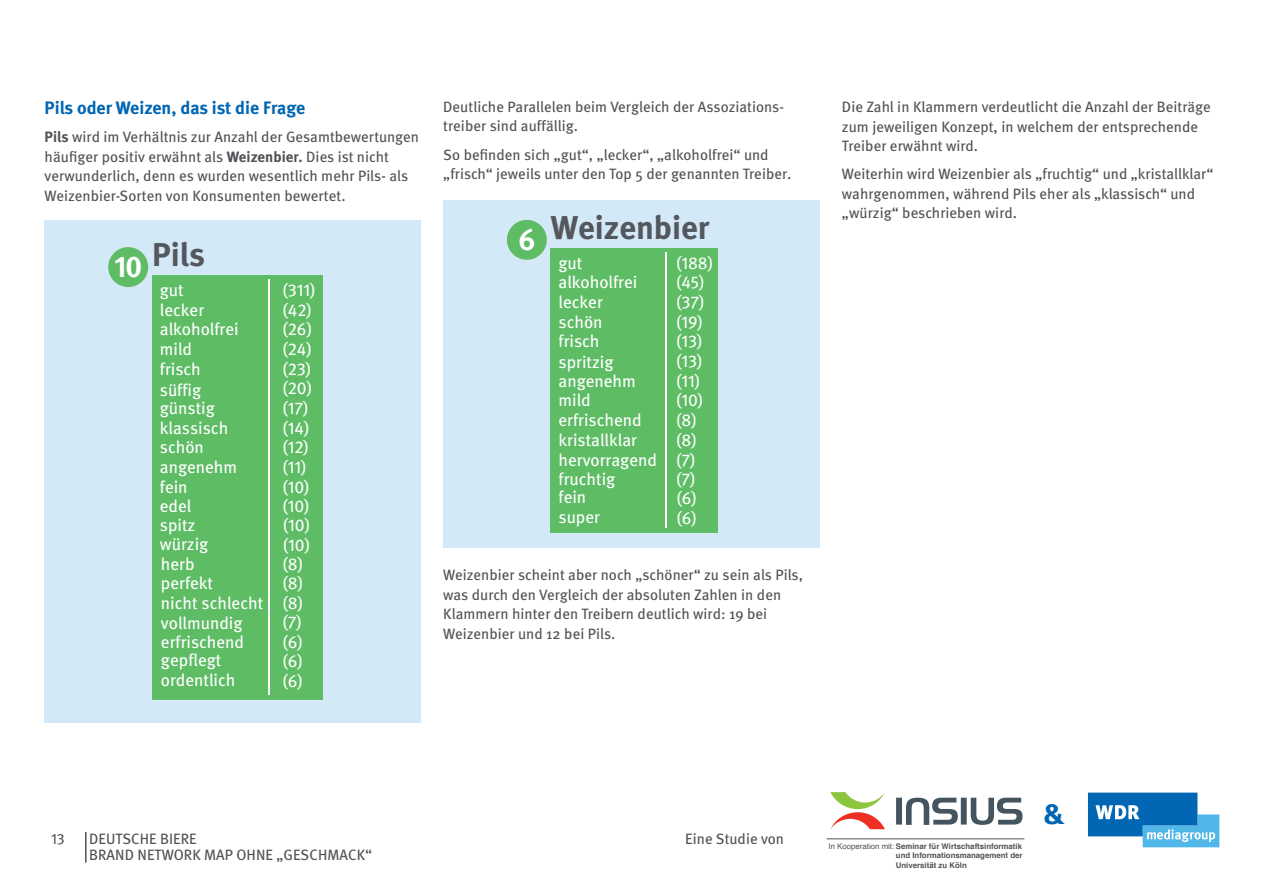
<style>
.page{position:relative;width:1263px;height:893px;background:#fff}
.page>*{position:absolute;margin:0;border:0;box-sizing:border-box;transform-origin:0 0}
.t1{font:700 33px "Meta";color:#54575c}
.t2{font:700 30px "Meta";color:#0166b3}
.t3{font:700 18px "Meta";color:#0166b3}
.t4{font:17.25px/19.6px "Meta";color:#fff}
.t5{font:17.25px "Meta Book Caps Expert";color:#fff}
.t6{font:15px/19.5px "Meta";letter-spacing:.005em;color:#505356}
.t7{font:15px "Meta Book Expert";color:#505356}
.t8{font:700 7.8px/9.4px "Helvetica";color:#505356;text-align:justify}
.s1{font-weight:700}
.s2{font-family:"Meta"}
.s3{font-family:"Meta Book Caps Expert"}
.s4{font-weight:400}
</style>
<div class="page">
<hr style="left:827px;top:838px;width:197px;height:1px;background:#505356">
<svg style="left:830px;top:792px;width:55px;height:37px"></svg>
<svg style="left:896px;top:798px;width:126px;height:27px"></svg>
<svg style="left:1088px;top:793px;width:131px;height:54px"></svg>
<hr style="left:85px;top:832px;width:2px;height:31px;background:#505356">
<div style="left:443px;top:201px;width:377px;height:347px;background:#d3e9f8"></div>
<div style="left:666px;top:248px;width:51px;height:285px;background:#5ebc65"></div>
<div style="left:551px;top:248px;width:115px;height:285px;background:#5ebc65"></div>
<hr style="left:665px;top:252px;width:2px;height:275px;background:#fff">
<svg style="left:507px;top:220px;width:40px;height:40px"></svg>
<div style="left:45px;top:220px;width:376px;height:503px;background:#d3e9f8"></div>
<div style="left:269px;top:275px;width:54px;height:425px;background:#5ebc65"></div>
<div style="left:152px;top:275px;width:117px;height:425px;background:#5ebc65"></div>
<hr style="left:268px;top:280px;width:2px;height:415px;background:#fff">
<svg style="left:108px;top:247px;width:40px;height:40px"></svg>
<p class="t3" style="left:45px;top:97px;width:262px">Pils oder Weizen, das ist die Frage</p>
<p class="t6" style="left:45px;top:127px;width:376px"><span class="s1">Pils</span> wird im Verhältnis zur Anzahl der Gesamtbewertungen häufiger positiv erwähnt als <span class="s1">Weizenbier.</span> Dies ist nicht verwunderlich, denn es wurden wesentlich mehr Pils- als Weizenbier-Sorten von Konsumenten bewertet.</p>
<h1 class="t1" style="left:115px;top:235px;width:92px"><sub>10</sub> Pils</h1>
<p class="t4" style="left:160px;top:280px;width:80px">gut<br>lecker alkoholfrei mild<br>frisch süffig</p>
<p class="t4" style="left:160px;top:398px;width:79px">günstig klassisch schön angenehm fein<br>edel</p>
<p class="t4" style="left:160px;top:514px;width:105px">spitz<br>würzig<br>herb<br>perfekt<br>nicht schlecht vollmundig erfrischend</p>
<p class="t4" style="left:161px;top:650px;width:76px">gepflegt ordentlich</p>
<p class="t5" style="left:283px;top:280px;width:34px"><span class="s2">(</span>311<span class="s2">)</span></p>
<p class="t4" style="left:283px;top:300px;width:31px">(<span class="s3">42</span>) (<span class="s3">26</span>) (<span class="s3">24</span>) (<span class="s3">23</span>) (<span class="s3">20</span>) (<span class="s3">17</span>) (<span class="s3">14</span>) (<span class="s3">12</span>) (<span class="s3">11</span>) (<span class="s3">10</span>) (<span class="s3">10</span>) (<span class="s3">10</span>) (<span class="s3">10</span>) (<span class="s3">8</span>) (<span class="s3">8</span>) (<span class="s3">8</span>) (<span class="s3">7</span>) (<span class="s3">6</span>) (<span class="s3">6</span>) (<span class="s3">6</span>)</p>
<p class="t6" style="left:443px;top:97px;width:341px">Deutliche Parallelen beim Vergleich der Assoziations&shy;treiber sind auffällig.</p>
<p class="t6" style="left:443px;top:144px;width:349px">So befinden sich „gut“, „lecker“, „alkoholfrei“ und „frisch“ jeweils unter den Top 5 der genannten Treiber.</p>
<h1 class="t1" style="left:518px;top:208px;width:192px"><sub>6</sub> Weizenbier</h1>
<p class="t4" style="left:558px;top:252px;width:80px">gut alkoholfrei lecker schön frisch spritzig</p>
<p class="t4" style="left:558px;top:371px;width:100px">angenehm mild erfrischend kristallklar hervorragend fruchtig</p>
<p class="t4" style="left:558px;top:487px;width:43px">fein super</p>
<p class="t5" style="left:676px;top:252px;width:38px"><span class="s2">(</span>188<span class="s2">)</span></p>
<p class="t4" style="left:676px;top:272px;width:29px">(<span class="s3">45</span>) (<span class="s3">37</span>) (<span class="s3">19</span>) (<span class="s3">13</span>) (<span class="s3">13</span>) (<span class="s3">11</span>) (<span class="s3">10</span>) (<span class="s3">8</span>) (<span class="s3">8</span>) (<span class="s3">7</span>) (<span class="s3">7</span>) (<span class="s3">6</span>) (<span class="s3">6</span>)</p>
<p class="t6" style="left:443px;top:565px;width:361px">Weizenbier scheint aber noch „schöner“ zu sein als Pils, was durch den Vergleich der absoluten Zahlen in den Klammern hinter den Treibern deutlich wird: 19 bei Weizenbier und 12 bei Pils.</p>
<p class="t6" style="left:842px;top:97px;width:370px">Die Zahl in Klammern verdeutlicht die Anzahl der Beiträge zum jeweiligen Konzept, in welchem der entsprechende<br>Treiber erwähnt wird.</p>
<p class="t6" style="left:842px;top:164px;width:373px">Weiterhin wird Weizenbier als „fruchtig“ und „kristallklar“ wahrgenommen, während Pils eher als „klassisch“ und „würzig“ beschrieben wird.</p>
<p class="t7" style="left:51px;top:829px;width:15px">13</p>
<p class="t6" style="left:685px;top:829px;width:100px">Eine Studie von</p>
<p class="t6" style="left:89px;top:830px;width:285px;line-height:16.5px">DEUTSCHE BIERE<br>BRAND NETWORK MAP OHNE „GESCHMACK“</p>
<p class="t8" style="left:896px;top:842px;width:128px;text-indent:-67px"><span class="s4">In Kooperation mit:</span> Seminar für Wirtschaftsinformatik und Informationsmanagement der Universität zu Köln</p>
<h2 class="t2" style="left:1043px;top:795px;width:23px">&amp;</h2>
</div>
